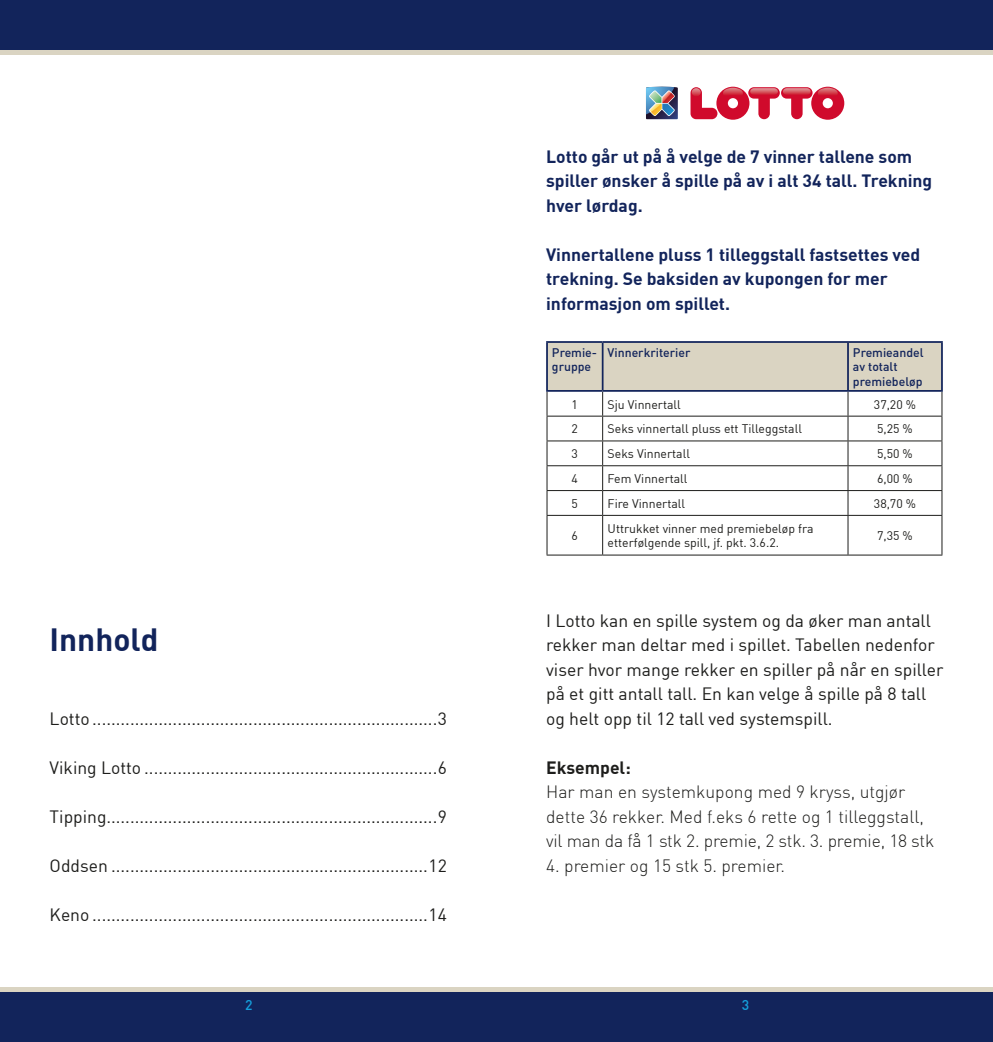
<style>
.page{position:relative;width:993px;height:1042px;background:#fff}
.page>*{position:absolute;margin:0;border:0;box-sizing:border-box;transform-origin:0 0}
.t1{font:700 31.5px "DIN";color:#12245b}
.t2{font:17.5px/24.5px "DIN";color:#1d1d1b}
.t3{font:700 17.5px/24.5px "DIN";color:#12245b}
.t4{font:300 17.5px/24.5px "DIN";color:#1d1d1b}
.t5{font:700 17.5px "DIN";color:#1d1d1b}
.t6{font:500 14px "DIN";color:#159fdb}
.t7{font:12.25px/14.7px "DIN";color:#1d1d1b}
.t8{font:500 12.25px/14.7px "DIN";color:#12245b}
</style>
<div class="page">
<div style="left:0;top:47px;width:496px;height:8px;background:#dad4c2"></div>
<div style="left:0;top:987px;width:496px;height:10px;background:#dad4c2"></div>
<div style="left:0;top:992px;width:496px;height:50px;background:#12245b"></div>
<div style="left:0;top:0;width:496px;height:50px;background:#12245b"></div>
<div style="left:496px;top:47px;width:496px;height:8px;background:#dad4c2"></div>
<div style="left:496px;top:987px;width:496px;height:10px;background:#dad4c2"></div>
<div style="left:496px;top:992px;width:496px;height:50px;background:#12245b"></div>
<div style="left:496px;top:0;width:496px;height:50px;background:#12245b"></div>
<svg style="left:690px;top:87px;width:154px;height:33px"></svg>
<svg style="left:646px;top:86px;width:32px;height:34px"></svg>
<svg style="left:546px;top:343px;width:396px;height:172px"></svg>
<hr style="left:546px;top:515px;width:56px;height:1px;background:#1d1d1b">
<hr style="left:546px;top:516px;width:1px;height:38px;background:#1d1d1b">
<hr style="left:602px;top:515px;width:245px;height:1px;background:#1d1d1b">
<hr style="left:602px;top:516px;width:1px;height:38px;background:#1d1d1b">
<hr style="left:847px;top:515px;width:95px;height:1px;background:#1d1d1b">
<hr style="left:847px;top:516px;width:1px;height:38px;background:#1d1d1b">
<hr style="left:941px;top:516px;width:1px;height:38px;background:#1d1d1b">
<hr style="left:546px;top:554px;width:56px;height:1px;background:#1d1d1b">
<hr style="left:602px;top:554px;width:245px;height:1px;background:#1d1d1b">
<hr style="left:847px;top:554px;width:95px;height:1px;background:#1d1d1b">
<hr style="left:546px;top:341px;width:56px;height:2px;background:#12245b">
<hr style="left:546px;top:343px;width:1px;height:47px;background:#12245b">
<hr style="left:602px;top:341px;width:245px;height:2px;background:#12245b">
<hr style="left:601px;top:343px;width:2px;height:47px;background:#12245b">
<hr style="left:847px;top:341px;width:95px;height:2px;background:#12245b">
<hr style="left:846px;top:343px;width:2px;height:47px;background:#12245b">
<hr style="left:940px;top:343px;width:2px;height:47px;background:#12245b">
<hr style="left:546px;top:390px;width:56px;height:2px;background:#12245b">
<hr style="left:602px;top:390px;width:245px;height:2px;background:#12245b">
<hr style="left:847px;top:390px;width:95px;height:2px;background:#12245b">
<h1 class="t1" style="left:50px;top:619px;width:110px">Innhold</h1>
<p class="t2" style="left:50px;top:706px;width:398px">Lotto .........................................................................3</p>
<p class="t2" style="left:50px;top:755px;width:398px">Viking Lotto ..............................................................6</p>
<p class="t2" style="left:50px;top:804px;width:398px">Tipping......................................................................9</p>
<p class="t2" style="left:50px;top:853px;width:398px">Oddsen ...................................................................12</p>
<p class="t2" style="left:50px;top:902px;width:398px">Keno .......................................................................14</p>
<p class="t6" style="left:245px;top:996px;width:9px">2</p>
<p class="t3" style="left:546px;top:143px;width:387px">Lotto går ut på å velge de 7 vinner tallene som spiller ønsker å spille på av i alt 34 tall. Trekning hver lørdag.</p>
<p class="t3" style="left:546px;top:241px;width:375px">Vinnertallene pluss 1 tilleggstall fastsettes ved trekning. Se baksiden av kupongen for mer informasjon om spillet.</p>
<p class="t8" style="left:552px;top:344px;width:47px">Premie&shy;gruppe</p>
<p class="t8" style="left:607px;top:344px;width:84px">Vinnerkriterier</p>
<p class="t8" style="left:852px;top:344px;width:72px">Premieandel av totalt premiebeløp</p>
<p class="t7" style="left:571px;top:396px;width:8px">1</p>
<p class="t7" style="left:607px;top:396px;width:75px">Sju Vinnertall</p>
<p class="t7" style="left:873px;top:396px;width:44px">37,20 %</p>
<p class="t7" style="left:571px;top:421px;width:8px">2</p>
<p class="t7" style="left:607px;top:421px;width:196px">Seks vinnertall pluss ett Tilleggstall</p>
<p class="t7" style="left:876px;top:421px;width:37px">5,25 %</p>
<p class="t7" style="left:571px;top:446px;width:8px">3</p>
<p class="t7" style="left:607px;top:446px;width:84px">Seks Vinnertall</p>
<p class="t7" style="left:876px;top:446px;width:37px">5,50 %</p>
<p class="t7" style="left:571px;top:471px;width:8px">4</p>
<p class="t7" style="left:607px;top:471px;width:81px">Fem Vinnertall</p>
<p class="t7" style="left:876px;top:471px;width:37px">6,00 %</p>
<p class="t7" style="left:571px;top:496px;width:8px">5</p>
<p class="t7" style="left:607px;top:496px;width:79px">Fire Vinnertall</p>
<p class="t7" style="left:873px;top:496px;width:44px">38,70 %</p>
<p class="t7" style="left:571px;top:528px;width:8px">6</p>
<p class="t7" style="left:607px;top:521px;width:207px">Uttrukket vinner med premiebeløp fra etterfølgende spill, jf. pkt. 3.6.2.</p>
<p class="t7" style="left:876px;top:528px;width:37px">7,35 %</p>
<p class="t2" style="left:546px;top:608px;width:398px">I Lotto kan en spille system og da øker man antall rekker man deltar med i spillet. Tabellen nedenfor viser hvor mange rekker en spiller på når en spiller på et gitt antall tall. En kan velge å spille på 8 tall og helt opp til 12 tall ved systemspill.</p>
<p class="t5" style="left:546px;top:756px;width:86px">Eksempel:</p>
<p class="t4" style="left:546px;top:779px;width:389px">Har man en systemkupong med 9 kryss, utgjør dette 36 rekker. Med f.eks 6 rette og 1 tilleggstall, vil man da få 1 stk 2. premie, 2 stk. 3. premie, 18 stk</p>
<p class="t4" style="left:546px;top:853px;width:240px">4. premier og 15 stk 5. premier.</p>
<p class="t6" style="left:741px;top:996px;width:9px">3</p>
</div>
